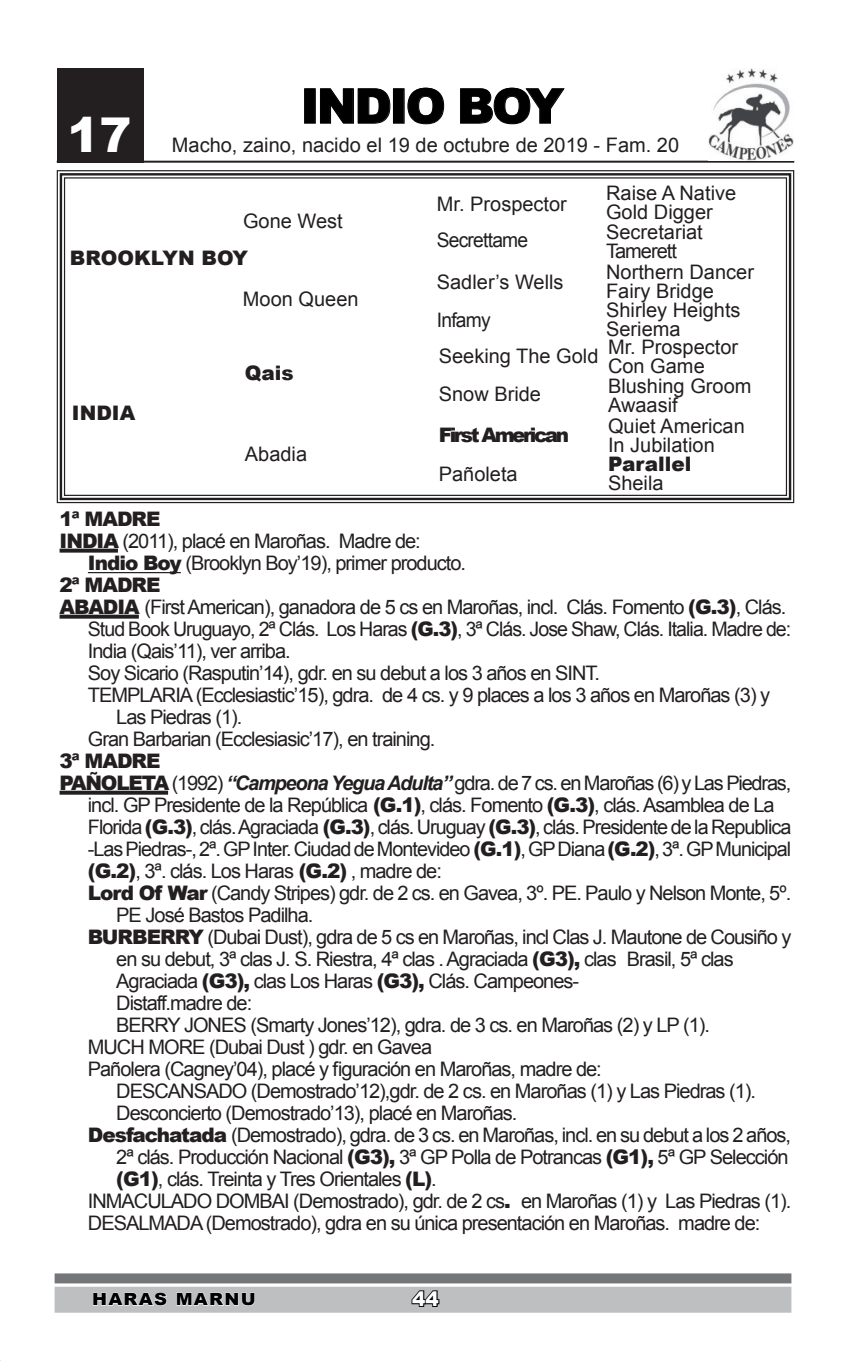
<style>
.page{position:relative;width:851px;height:1361px;background:#fff}
.page>*{position:absolute;margin:0;border:0;box-sizing:border-box;transform-origin:0 0}
.t1{font:900 48px "Arial";letter-spacing:-.05em;color:#000}
.t2{font:900 48px "Arial";color:#fff}
.t3{font:20px "Arial";letter-spacing:-.05em;color:#231f20}
.t4{font:20px "Arial";color:#231f20}
.t5{font:900 20px "Arial";letter-spacing:-.05em;color:#231f20}
.t6{font:900 20px "Arial";color:#231f20}
.t7{font:20px "Arial";letter-spacing:-.05em;color:#231f20;scale:.96 1}
.t8{font:900 20px "Arial";letter-spacing:-.12em;color:#231f20}
.t9{font:900 20px "Arial";color:#fff}
.t10{font:900 16.8px "Arial";letter-spacing:.07em;color:#000;scale:1.08 1}
.s1{font-weight:900}
.s2{font-weight:700;font-style:italic}
</style>
<div class="page">
<div style="left:55px;top:1273px;width:736px;height:10px;background:#757679"></div>
<div style="left:55px;top:1286px;width:736px;height:26px;background:#bebfc1"></div>
<div style="left:57px;top:68px;width:86px;height:94px;background:#231f20"></div>
<svg style="left:56px;top:170px;width:738px;height:334px"></svg>
<div style="left:60px;top:173px;width:731px;height:327px;border:2px solid #231f20"></div>
<hr style="left:57px;top:161px;width:737px;height:2px;background:#231f20">
<div style="left:304px;top:89px;width:11px;height:34px;border:1px solid #000"></div>
<svg style="left:320px;top:88px;width:71px;height:36px"></svg>
<div style="left:393px;top:89px;width:11px;height:34px;border:1px solid #000"></div>
<svg style="left:407px;top:87px;width:37px;height:38px"></svg>
<svg style="left:460px;top:87px;width:104px;height:38px"></svg>
<svg style="left:60px;top:548px;width:58px;height:4px"></svg>
<hr style="left:88px;top:572px;width:93px;height:1px;background:#231f20">
<svg style="left:60px;top:614px;width:79px;height:4px"></svg>
<svg style="left:60px;top:790px;width:108px;height:4px"></svg>
<svg style="left:411px;top:1290px;width:29px;height:17px"></svg>
<svg style="left:93px;top:1292px;width:74px;height:14px"></svg>
<svg style="left:176px;top:1292px;width:79px;height:14px"></svg>
<img style="left:708px;top:68px;width:85px;height:93px">
<h1 class="t2" style="left:67px;top:100px;width:66px">17</h1>
<h1 class="t1" style="left:300px;top:71px;width:264px">INDIO BOY</h1>
<p class="t4" style="left:172px;top:132px;width:508px">Macho, zaino, nacido el 19 de octubre de 2019 - Fam. 20</p>
<p class="t4" style="left:243px;top:208px;width:101px">Gone West</p>
<p class="t6" style="left:70px;top:244px;width:179px">BROOKLYN BOY</p>
<p class="t4" style="left:243px;top:286px;width:117px">Moon Queen</p>
<p class="t5" style="left:72px;top:399px;width:65px">INDIA</p>
<p class="t5" style="left:245px;top:358px;width:50px">Qais</p>
<p class="t3" style="left:245px;top:441px;width:64px">Abadia</p>
<p class="t4" style="left:437px;top:191px;width:132px">Mr. Prospector</p>
<p class="t7" style="left:437px;top:226px;width:97px">Secrettame</p>
<p class="t4" style="left:437px;top:269px;width:128px">Sadler’s Wells</p>
<p class="t7" style="left:437px;top:307px;width:58px">Infamy</p>
<p class="t4" style="left:438px;top:343px;width:161px">Seeking The Gold</p>
<p class="t4" style="left:438px;top:381px;width:104px">Snow Bride</p>
<p class="t8" style="left:438px;top:420px;width:132px">First American</p>
<p class="t4" style="left:438px;top:461px;width:80px">Pañoleta</p>
<p class="t4" style="left:606px;top:180px;width:132px">Raise A Native</p>
<p class="t4" style="left:606px;top:199px;width:108px">Gold Digger</p>
<p class="t4" style="left:606px;top:219px;width:98px">Secretariat</p>
<p class="t3" style="left:606px;top:237px;width:72px">Tamerett</p>
<p class="t4" style="left:606px;top:259px;width:149px">Northern Dancer</p>
<p class="t4" style="left:606px;top:278px;width:109px">Fairy Bridge</p>
<p class="t4" style="left:606px;top:297px;width:136px">Shirley Heights</p>
<p class="t4" style="left:606px;top:316px;width:76px">Seriema</p>
<p class="t4" style="left:608px;top:333px;width:132px">Mr. Prospector</p>
<p class="t3" style="left:608px;top:353px;width:98px">Con Game</p>
<p class="t4" style="left:608px;top:373px;width:145px">Blushing Groom</p>
<p class="t4" style="left:608px;top:391px;width:71px">Awaasif</p>
<p class="t4" style="left:608px;top:413px;width:138px">Quiet American</p>
<p class="t4" style="left:608px;top:432px;width:108px">In Jubilation</p>
<p class="t6" style="left:608px;top:449px;width:85px">Parallel</p>
<p class="t3" style="left:608px;top:470px;width:57px">Sheila</p>
<p class="t5" style="left:60px;top:504px;width:103px">1ª MADRE</p>
<p class="t3" style="left:60px;top:528px;width:363px"><span class="s1">INDIA</span> (2011), placé en Maroñas. Madre de:</p>
<p class="t3" style="left:88px;top:550px;width:379px"><span class="s1">Indio Boy</span> (Brooklyn Boy’19), primer producto.</p>
<p class="t5" style="left:60px;top:570px;width:103px">2ª MADRE</p>
<p class="t3" style="left:60px;top:594px;width:728px"><span class="s1">ABADIA</span> (First American), ganadora de 5 cs en Maroñas, incl. Clás. Fomento <span class="s1">(G.3)</span>, Clás.</p>
<p class="t3" style="left:88px;top:616px;width:704px">Stud Book Uruguayo, 2ª Clás. Los Haras <span class="s1">(G.3)</span>, 3ª Clás. Jose Shaw, Clás. Italia. Madre de:</p>
<p class="t3" style="left:88px;top:638px;width:204px">India (Qais’11), ver arriba.</p>
<p class="t3" style="left:88px;top:660px;width:513px">Soy Sicario (Rasputin’14), gdr. en su debut a los 3 años en SINT.</p>
<p class="t3" style="left:88px;top:682px;width:683px">TEMPLARIA (Ecclesiastic’15), gdra. de 4 cs. y 9 places a los 3 años en Maroñas (3) y</p>
<p class="t3" style="left:116px;top:704px;width:128px">Las Piedras (1).</p>
<p class="t3" style="left:88px;top:726px;width:349px">Gran Barbarian (Ecclesiasic’17), en training.</p>
<p class="t5" style="left:60px;top:746px;width:103px">3ª MADRE</p>
<p class="t3" style="left:60px;top:770px;width:733px"><span class="s1">PAÑOLETA</span> (1992) <span class="s2">“Campeona Yegua Adulta”</span> gdra. de 7 cs. en Maroñas (6) y Las Piedras,</p>
<p class="t3" style="left:88px;top:792px;width:688px">incl. GP Presidente de la República <span class="s1">(G.1)</span>, clás. Fomento <span class="s1">(G.3)</span>, clás. Asamblea de La</p>
<p class="t3" style="left:88px;top:814px;width:704px">Florida <span class="s1">(G.3)</span>, clás. Agraciada <span class="s1">(G.3)</span>, clás. Uruguay <span class="s1">(G.3)</span>, clás. Presidente de la Republica</p>
<p class="t3" style="left:88px;top:836px;width:704px">-Las Piedras-, 2ª. GP Inter. Ciudad de Montevideo <span class="s1">(G.1)</span>, GP Diana <span class="s1">(G.2)</span>, 3ª. GP Municipal</p>
<p class="t3" style="left:88px;top:858px;width:355px"><span class="s1">(G.2)</span>, 3ª. clás. Los Haras <span class="s1">(G.2)</span> , madre de:</p>
<p class="t3" style="left:88px;top:880px;width:704px"><span class="s1">Lord Of War</span> (Candy Stripes) gdr. de 2 cs. en Gavea, 3º. PE. Paulo y Nelson Monte, 5º.</p>
<p class="t3" style="left:116px;top:902px;width:198px">PE José Bastos Padilha.</p>
<p class="t3" style="left:88px;top:924px;width:704px"><span class="s1">BURBERRY</span> (Dubai Dust), gdra de 5 cs en Maroñas, incl Clas J. Mautone de Cousiño y</p>
<p class="t3" style="left:116px;top:946px;width:618px">en su debut, 3ª clas J. S. Riestra, 4ª clas . Agraciada <span class="s1">(G3),</span> clas Brasil, 5ª clas</p>
<p class="t3" style="left:116px;top:968px;width:464px">Agraciada <span class="s1">(G3),</span> clas Los Haras <span class="s1">(G3),</span> Clás. Campeones-</p>
<p class="t3" style="left:116px;top:990px;width:137px">Distaff.madre de:</p>
<p class="t3" style="left:116px;top:1012px;width:595px">BERRY JONES (Smarty Jones’12), gdra. de 3 cs. en Maroñas (2) y LP (1).</p>
<p class="t3" style="left:88px;top:1034px;width:346px">MUCH MORE (Dubai Dust ) gdr. en Gavea</p>
<p class="t3" style="left:88px;top:1056px;width:515px">Pañolera (Cagney’04), placé y figuración en Maroñas, madre de:</p>
<p class="t3" style="left:116px;top:1078px;width:641px">DESCANSADO (Demostrado’12),gdr. de 2 cs. en Maroñas (1) y Las Piedras (1).</p>
<p class="t3" style="left:116px;top:1100px;width:402px">Desconcierto (Demostrado’13), placé en Maroñas.</p>
<p class="t3" style="left:88px;top:1122px;width:704px"><span class="s1">Desfachatada</span> (Demostrado), gdra. de 3 cs. en Maroñas, incl. en su debut a los 2 años,</p>
<p class="t3" style="left:116px;top:1144px;width:673px">2ª clás. Producción Nacional <span class="s1">(G3),</span> 3ª GP Polla de Potrancas <span class="s1">(G1),</span> 5ª GP Selección</p>
<p class="t3" style="left:116px;top:1166px;width:322px"><span class="s1">(G1)</span>, clás. Treinta y Tres Orientales <span class="s1">(L)</span>.</p>
<p class="t3" style="left:88px;top:1188px;width:704px">INMACULADO DOMBAI (Demostrado), gdr. de 2 cs<span class="s1">.</span> en Maroñas (1) y Las Piedras (1).</p>
<p class="t3" style="left:88px;top:1210px;width:674px">DESALMADA (Demostrado), gdra en su única presentación en Maroñas. madre de:</p>
<p class="t10" style="left:92px;top:1287px;width:153px">HARAS MARNU</p>
<p class="t9" style="left:412px;top:1284px;width:28px">44</p>
</div>
